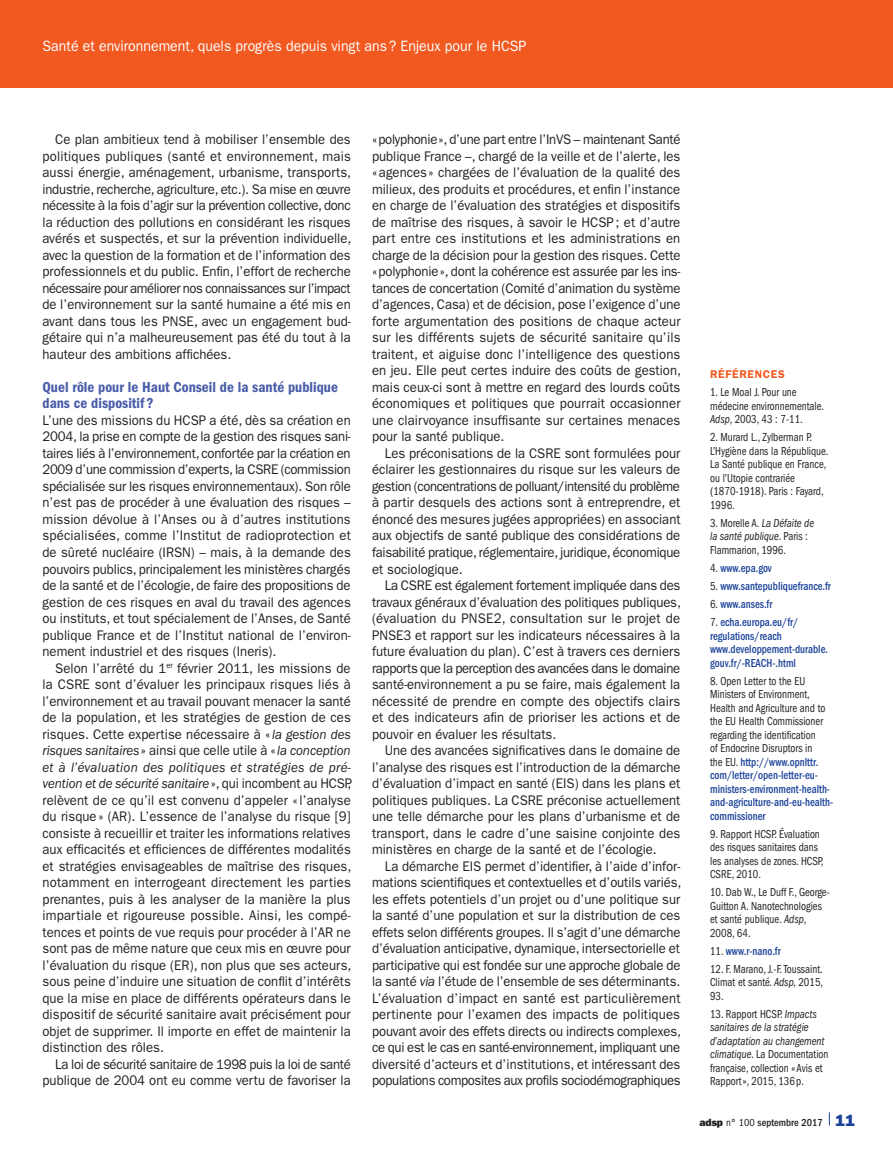
<style>
.page{position:relative;width:893px;height:1149px;background:#fff}
.page>*{position:absolute;margin:0;border:0;box-sizing:border-box;transform-origin:0 0}
.t1{font:15px "ITC Franklin Gothic Std";color:#fff;scale:.94 1}
.t2{font:15px/16.5px "ITC Franklin Gothic Std Dm Cd";color:#495da8}
.t3{font:13.95px/16.5px "ITC Franklin Gothic Std";color:#231f20;text-align:justify;scale:.94 1}
.t4{font:13.95px/16.5px "ITC Franklin Gothic Std";letter-spacing:-.02em;color:#231f20;text-align:right;scale:.94 1}
.t5{font:condensed 12px/13.5px "ITC Franklin Gothic Std";color:#231f20;scale:.9 1}
.t6{font:500 condensed 12px/13.5px "ITC Franklin Gothic Std";color:#1b4299;scale:.9 1}
.t7{font:600 11.25px "ITC Franklin Gothic Std";letter-spacing:.06em;color:#f15921}
.t8{font:500 condensed 10.5px "ITC Franklin Gothic Std";color:#231f20}
.s1{font-style:italic}
.s2{font-weight:400;color:#231f20}
.s3{font-weight:500;color:#1b4299}
.s4{font-family:"ITC Franklin Gothic Std Hvy";font-weight:400;font-stretch:normal}
.s5{font-weight:400}
.s6{font-family:"ITC Franklin Gothic Std Hvy";font-weight:400;font-stretch:normal;font-size:16.2px;color:#1b4299}
</style>
<div class="page">
<svg style="left:829px;top:1112px;width:1px;height:13px"></svg>
<div style="left:0;top:0;width:893px;height:87px;background:#f15921"></div>
<p class="t1" style="left:43px;top:37px;width:516px">Santé et environnement, quels progrès depuis vingt ans? Enjeux pour le HCSP</p>
<p class="t3" style="left:43px;top:131px;width:330px;text-indent:13px">Ce plan ambitieux tend à mobiliser l’ensemble des politiques publiques (santé et environnement, mais aussi énergie, aménagement, urbanisme, transports, industrie, recherche, agriculture, etc.). Sa mise en œuvre nécessite à la fois d’agir sur la prévention collective, donc la réduction des pollutions en considérant les risques avérés et suspectés, et sur la prévention individuelle, avec la question de la formation et de l’information des professionnels et du public. Enfin, l’effort de recherche nécessaire pour améliorer nos connaissances sur l’impact de l’environnement sur la santé humaine a été mis en avant dans tous les PNSE, avec un engagement bud&shy;gétaire qui n’a malheureusement pas été du tout à la hauteur des ambitions affichées.</p>
<p class="t2" style="left:43px;top:378px;width:297px">Quel rôle pour le Haut Conseil de la santé publique dans ce dispositif ?</p>
<p class="t3" style="left:43px;top:412px;width:330px">L’une des missions du HCSP a été, dès sa création en 2004, la prise en compte de la gestion des risques sani&shy;taires liés à l’environnement, confortée par la création en 2009 d’une commission d’experts, la CSRE (commission spécialisée sur les risques environnementaux). Son rôle n’est pas de procéder à une évaluation des risques – mission dévolue à l’Anses ou à d’autres institutions spécialisées, comme l’Institut de radioprotection et de sûreté nucléaire (IRSN) – mais, à la demande des pouvoirs publics, principalement les ministères chargés de la santé et de l’écologie, de faire des propositions de gestion de ces risques en aval du travail des agences ou instituts, et tout spécialement de l’Anses, de Santé publique France et de l’Institut national de l’environ&shy;nement industriel et des risques (Ineris).</p>
<p class="t3" style="left:43px;top:659px;width:331px;text-indent:13px">Selon l’arrêté du 1<sup>er</sup> février 2011, les missions de la CSRE sont d’évaluer les principaux risques liés à l’environnement et au travail pouvant menacer la santé de la population, et les stratégies de gestion de ces risques. Cette expertise nécessaire à « <span class="s1">la gestion des risques sanitaires</span> » ainsi que celle utile à « <span class="s1">la conception et à l’évaluation des politiques et stratégies de pré&shy;vention et de sécurité sanitaire</span>», qui incombent au HCSP, relèvent de ce qu’il est convenu d’appeler « l’analyse du risque» (AR). L’essence de l’analyse du risque [9] consiste à recueillir et traiter les informations relatives aux efficacités et efficiences de différentes modalités et stratégies envisageables de maîtrise des risques, notamment en interrogeant directement les parties prenantes, puis à les analyser de la manière la plus impartiale et rigoureuse possible. Ainsi, les compé&shy;tences et points de vue requis pour procéder à l’AR ne sont pas de même nature que ceux mis en œuvre pour l’évaluation du risque (ER), non plus que ses acteurs, sous peine d’induire une situation de conflit d’intérêts que la mise en place de différents opérateurs dans le dispositif de sécurité sanitaire avait précisément pour objet de supprimer. Il importe en effet de maintenir la distinction des rôles.</p>
<p class="t4" style="left:43px;top:1055px;width:329px">La loi de sécurité sanitaire de 1998 puis la loi de santé publique de 2004 ont eu comme vertu de favoriser la</p>
<p class="t3" style="left:372px;top:131px;width:330px">«polyphonie», d’une part entre l’InVS – maintenant Santé publique France –, chargé de la veille et de l’alerte, les «agences» chargées de l’évaluation de la qualité des milieux, des produits et procédures, et enfin l’instance en charge de l’évaluation des stratégies et dispositifs de maîtrise des risques, à savoir le HCSP; et d’autre part entre ces institutions et les administrations en charge de la décision pour la gestion des risques. Cette «polyphonie», dont la cohérence est assurée par les ins&shy;tances de concertation (Comité d’animation du système d’agences, Casa) et de décision, pose l’exigence d’une forte argumentation des positions de chaque acteur sur les différents sujets de sécurité sanitaire qu’ils traitent, et aiguise donc l’intelligence des questions en jeu. Elle peut certes induire des coûts de gestion, mais ceux-ci sont à mettre en regard des lourds coûts économiques et politiques que pourrait occasionner une clairvoyance insuffisante sur certaines menaces pour la santé publique.</p>
<p class="t3" style="left:372px;top:445px;width:330px;text-indent:13px">Les préconisations de la CSRE sont formulées pour éclairer les gestionnaires du risque sur les valeurs de gestion (concentrations de polluant/intensité du problème à partir desquels des actions sont à entreprendre, et énoncé des mesures jugées appropriées) en associant aux objectifs de santé publique des considérations de faisabilité pratique, réglementaire, juridique, économique et sociologique.</p>
<p class="t3" style="left:372px;top:577px;width:330px;text-indent:13px">La CSRE est également fortement impliquée dans des travaux généraux d’évaluation des politiques publiques, (évaluation du PNSE2, consultation sur le projet de PNSE3 et rapport sur les indicateurs nécessaires à la future évaluation du plan). C’est à travers ces derniers rapports que la perception des avancées dans le domaine santé-environnement a pu se faire, mais également la nécessité de prendre en compte des objectifs clairs et des indicateurs afin de prioriser les actions et de pouvoir en évaluer les résultats.</p>
<p class="t3" style="left:372px;top:742px;width:330px;text-indent:13px">Une des avancées significatives dans le domaine de l’analyse des risques est l’introduction de la démarche d’évaluation d’impact en santé (EIS) dans les plans et politiques publiques. La CSRE préconise actuellement une telle démarche pour les plans d’urbanisme et de transport, dans le cadre d’une saisine conjointe des ministères en charge de la santé et de l’écologie.</p>
<p class="t3" style="left:372px;top:857px;width:330px;text-indent:13px">La démarche EIS permet d’identifier, à l’aide d’infor&shy;mations scientifiques et contextuelles et d’outils variés, les effets potentiels d’un projet ou d’une politique sur la santé d’une population et sur la distribution de ces effets selon différents groupes. Il s’agit d’une démarche d’évaluation anticipative, dynamique, intersectorielle et participative qui est fondée sur une approche globale de la santé <span class="s1">via</span> l’étude de l’ensemble de ses déterminants.<br>L’évaluation d’impact en santé est particulièrement pertinente pour l’examen des impacts de politiques pouvant avoir des effets directs ou indirects complexes, ce qui est le cas en santé-environnement, impliquant une diversité d’acteurs et d’institutions, et intéressant des populations composites aux profils sociodémographiques</p>
<p class="t7" style="left:710px;top:367px;width:76px">RÉFÉRENCES</p>
<p class="t5" style="left:710px;top:385px;width:128px">1. Le Moal J. Pour une médecine environnementale.<br><span class="s1">Adsp</span>, 2003, 43 : 7‑11.</p>
<p class="t5" style="left:710px;top:430px;width:133px">2. Murard L., Zylberman P.<br>L’Hygiène dans la République.<br>La Santé publique en France, ou l’Utopie contrariée (1870‑1918). Paris : Fayard,<br>1996.</p>
<p class="t5" style="left:710px;top:516px;width:117px">3. Morelle A. <span class="s1">La Défaite de la santé publique</span>. Paris :<br>Flammarion, 1996.</p>
<p class="t6" style="left:710px;top:561px;width:70px"><span class="s2">4.</span> www.epa.gov</p>
<p class="t6" style="left:710px;top:579px;width:136px"><span class="s2">5.</span> www.santepubliquefrance.fr</p>
<p class="t6" style="left:710px;top:597px;width:71px"><span class="s2">6.</span> www.anses.fr</p>
<p class="t6" style="left:710px;top:615px;width:133px"><span class="s2">7.</span> echa.europa.eu/fr/ regulations/reach www.developpement-durable. gouv.fr/-REACH-.html</p>
<p class="t5" style="left:710px;top:673px;width:138px">8. Open Letter to the EU<br>Ministers of Environment,<br>Health and Agriculture and to the EU Health Commissioner regarding the identification<br>of Endocrine Disruptors in<br>the EU. <span class="s3">http://www.opnlttr. com/letter/open-letter-eu&shy;ministers-environment-health&shy;and-agriculture-and-eu-health&shy;commissioner</span></p>
<p class="t5" style="left:710px;top:826px;width:127px">9. Rapport HCSP. Évaluation des risques sanitaires dans les analyses de zones. HCSP,<br>CSRE, 2010.</p>
<p class="t5" style="left:710px;top:885px;width:135px">10. Dab W., Le Duff F., George-<br>Guitton A. Nanotechnologies et santé publique. <span class="s1">Adsp</span>,<br>2008, 64.</p>
<p class="t6" style="left:710px;top:943px;width:80px"><span class="s2">11.</span> www.r-nano.fr</p>
<p class="t5" style="left:710px;top:961px;width:127px;text-align:justify">12. F. Marano, J.-F.Toussaint.<br>Climat et santé<span class="s1">. Adsp,</span> 2015, 93.</p>
<p class="t5" style="left:710px;top:1006px;width:133px">13. Rapport HCSP. <span class="s1">Impacts sanitaires de la stratégie d’adaptation au changement climatique</span>. La Documentation française, collection <span class="s1">«</span> Avis et<br>Rapport», 2015, 136p.</p>
<p class="t8" style="left:699px;top:1115px;width:157px"><span class="s4">adsp</span> <span class="s5">n° 100</span> septembre 2017 <span class="s6">11</span></p>
</div>
